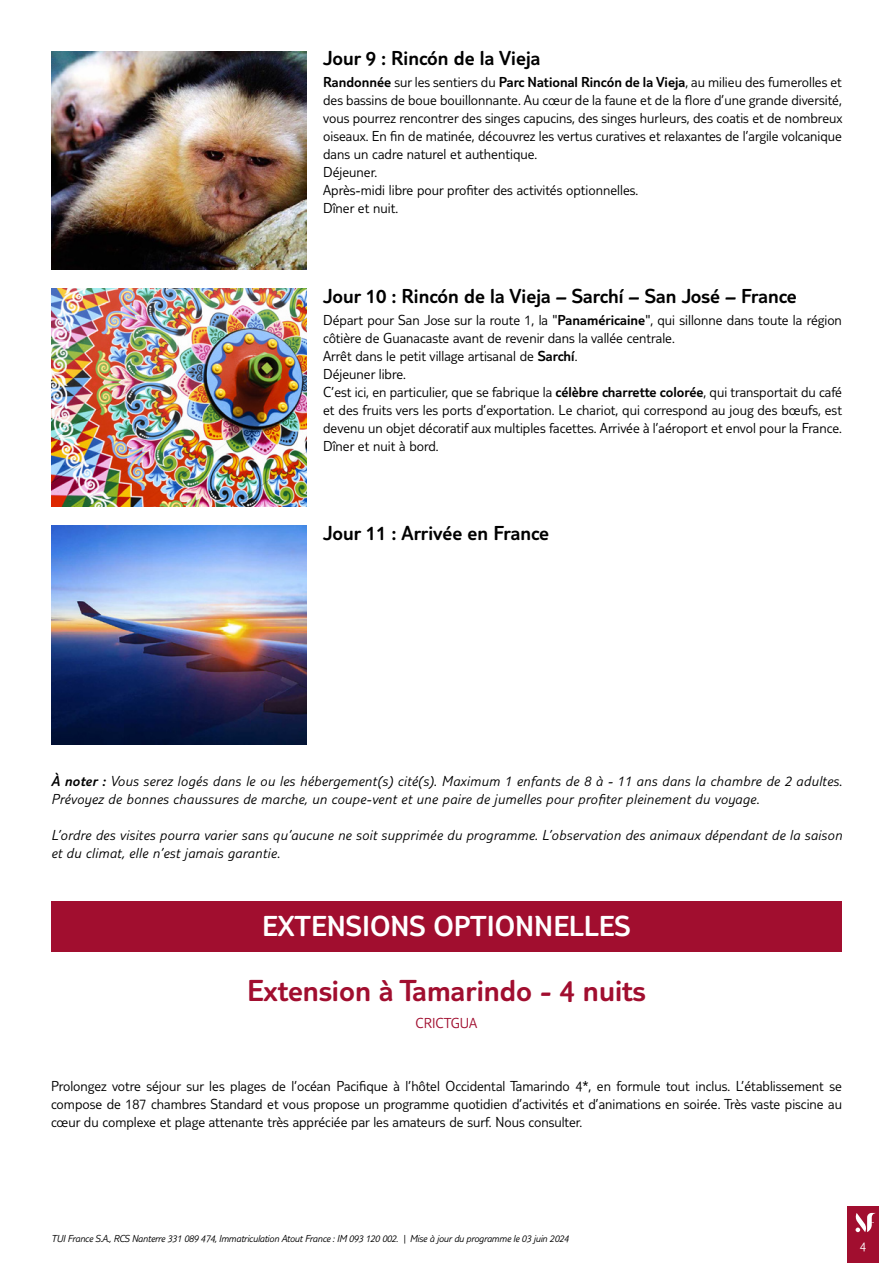
<style>
.page{position:relative;width:893px;height:1263px;background:#fff}
.page>*{position:absolute;margin:0;border:0;box-sizing:border-box;transform-origin:0 0}
.t1{font:300 31.5px "TUI Type";color:#a10e2f}
.t2{font:300 30px "TUI Type";color:#fff}
.t3{font:300 21px "TUI Type";color:#000}
.t4{font:300 15px/18px "TUI Type";color:#000}
.t5{font:italic 300 15px/18px "TUI Type";letter-spacing:.02em;color:#000}
.t6{font:300 15px "TUI Type";color:#a10e2f}
.t7{font:300 13.5px "TUI Type";color:#fff}
.t8{font:italic 300 10.5px "TUI Type";letter-spacing:-.02em;color:#000}
.s1{font-style:inherit}
</style>
<div class="page">
<div style="left:847px;top:1206px;width:32px;height:57px;background:#a10e2f"></div>
<svg style="left:855px;top:1213px;width:21px;height:19px"></svg>
<img style="left:51px;top:51px;width:255px;height:219px">
<img style="left:51px;top:288px;width:255px;height:219px">
<img style="left:51px;top:526px;width:255px;height:218px">
<div style="left:51px;top:900px;width:791px;height:51px;background:#a10e2f"></div>
<h3 class="t3" style="left:323px;top:46px;width:219px">Jour 9 : Rincón de la Vieja</h3>
<p class="t4" style="left:323px;top:73px;width:521px"><span class="s1">Randonnée</span> sur les sentiers du <span class="s1">Parc National Rincón de la Vieja</span>, au milieu des fumerolles et des bassins de boue bouillonnante. Au cœur de la faune et de la flore d’une grande diversité, vous pourrez rencontrer des singes capucins, des singes hurleurs, des coatis et de nombreux oiseaux. En fin de matinée, découvrez les vertus curatives et relaxantes de l’argile volcanique dans un cadre naturel et authentique.<br>Déjeuner.<br>Après-midi libre pour profiter des activités optionnelles.<br>Dîner et nuit.</p>
<h3 class="t3" style="left:323px;top:283px;width:475px">Jour 10 : Rincón de la Vieja – Sarchí – San José – France</h3>
<p class="t4" style="left:323px;top:310px;width:520px">Départ pour San Jose sur la route 1, la "<span class="s1">Panaméricaine</span>", qui sillonne dans toute la région côtière de Guanacaste avant de revenir dans la vallée centrale.<br>Arrêt dans le petit village artisanal de <span class="s1">Sarchí</span>.<br>Déjeuner libre.<br>C’est ici, en particulier, que se fabrique la <span class="s1">célèbre charrette colorée</span>, qui transportait du café et des fruits vers les ports d’exportation. Le chariot, qui correspond au joug des bœufs, est devenu un objet décoratif aux multiples facettes. Arrivée à l’aéroport et envol pour la France.<br>Dîner et nuit à bord.</p>
<h3 class="t3" style="left:323px;top:521px;width:227px">Jour 11 : Arrivée en France</h3>
<p class="t5" style="left:51px;top:772px;width:792px"><span class="s1">À noter :</span> Vous serez logés dans le ou les hébergement(s) cité(s). Maximum 1 enfants de 8 à - 11 ans dans la chambre de 2 adultes.<br>Prévoyez de bonnes chaussures de marche, un coupe-vent et une paire de jumelles pour profiter pleinement du voyage.</p>
<p class="t5" style="left:51px;top:826px;width:792px">L’ordre des visites pourra varier sans qu’aucune ne soit supprimée du programme. L’observation des animaux dépendant de la saison et du climat, elle n’est jamais garantie.</p>
<h2 class="t2" style="left:262px;top:909px;width:370px">EXTENSIONS OPTIONNELLES</h2>
<h1 class="t1" style="left:247px;top:972px;width:400px">Extension à Tamarindo - 4 nuits</h1>
<p class="t6" style="left:416px;top:1015px;width:63px">CRICTGUA</p>
<p class="t4" style="left:51px;top:1076px;width:792px;text-align:justify">Prolongez votre séjour sur les plages de l’océan Pacifique à l’hôtel Occidental Tamarindo 4*, en formule tout inclus. L’établissement se compose de 187 chambres Standard et vous propose un programme quotidien d’activités et d’animations en soirée. Très vaste piscine au cœur du complexe et plage attenante très appréciée par les amateurs de surf. Nous consulter.</p>
<p class="t8" style="left:51px;top:1232px;width:519px">TUI France S.A., RCS Nanterre 331 089 474, Immatriculation Atout France : IM 093 120 002. | Mise à jour du programme le 03 juin 2024</p>
<p class="t7" style="left:860px;top:1239px;width:8px">4</p>
</div>
